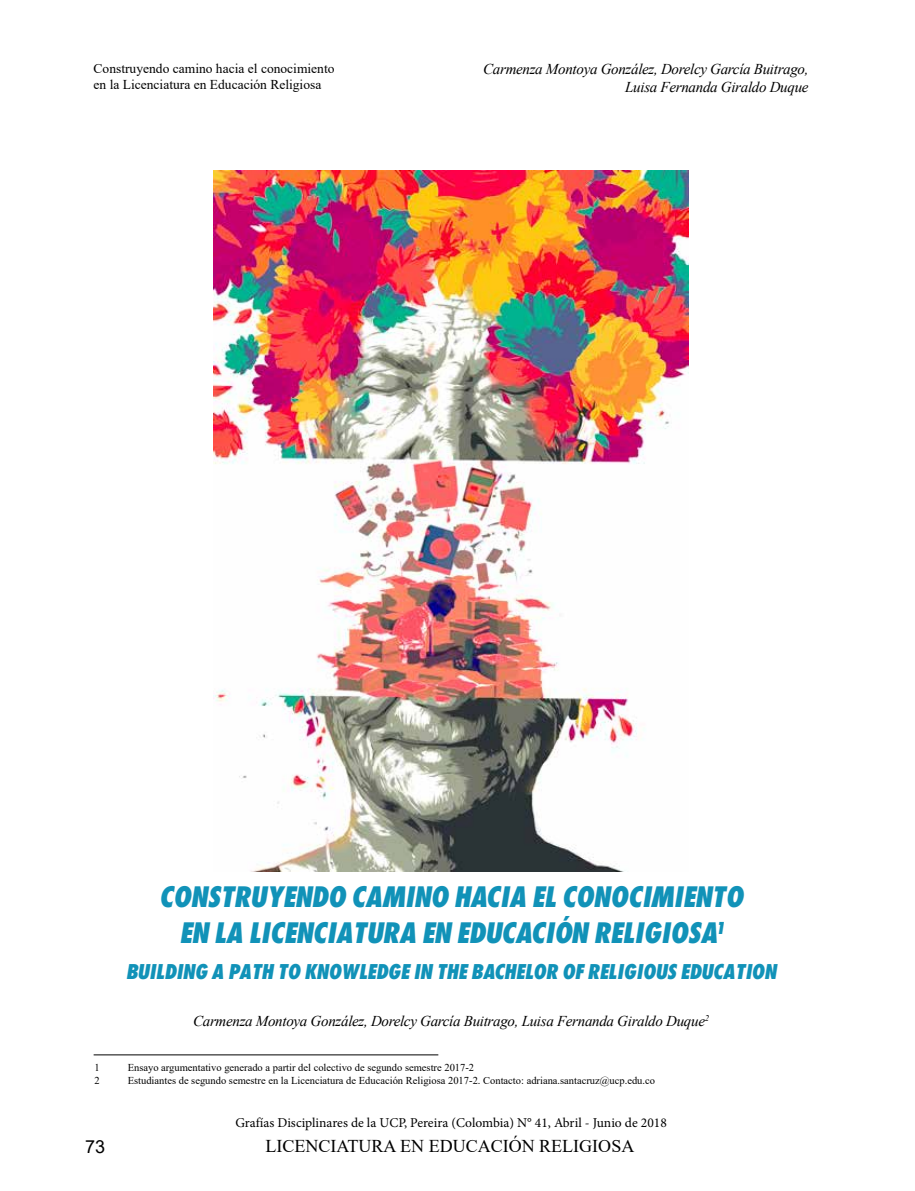
<style>
.page{position:relative;width:915px;height:1191px;background:#fff}
.page>*{position:absolute;margin:0;border:0;box-sizing:border-box;transform-origin:0 0}
.t1{font:italic 27px/36px "Futura Cond X Boold";letter-spacing:-.02em;color:#1192b8;text-align:center}
.t2{font:italic 19.5px "Futura Cond X Boold";letter-spacing:-.02em;color:#1192b8}
.t3{font:18px "Times New Roman";color:#000}
.t4{font:18px "Arial";color:#000}
.t5{font:italic 15px/18px "Times New Roman";letter-spacing:-.02em;color:#000;text-align:right}
.t6{font:13.5px/16.2px "Times New Roman";color:#000}
.t7{font:13.5px "Minion Pro";color:#000}
.t8{font:10.5px "Times New Roman";color:#000}
</style>
<div class="page">
<hr style="left:94px;top:1054px;width:344px;height:1px;background:#000">
<img style="left:213px;top:170px;width:475px;height:701px">
<p class="t6" style="left:94px;top:60px;width:242px">Construyendo camino hacia el conocimiento en la Licenciatura en Educación Religiosa</p>
<h3 class="t5" style="left:483px;top:60px;width:327px">Carmenza Montoya González, Dorelcy García Buitrago,<br>Luisa Fernanda Giraldo Duque</h3>
<h1 class="t1" style="left:159px;top:878px;width:585px">CONSTRUYENDO CAMINO HACIA EL CONOCIMIENTO<br>EN LA LICENCIATURA EN EDUCACIÓN RELIGIOSA<sup>1</sup></h1>
<h2 class="t2" style="left:126px;top:958px;width:651px">BUILDING A PATH TO KNOWLEDGE IN THE BACHELOR OF RELIGIOUS EDUCATION</h2>
<h3 class="t5" style="left:193px;top:1012px;width:517px">Carmenza Montoya González, Dorelcy García Buitrago, Luisa Fernanda Giraldo Duque<sup>2</sup></h3>
<p class="t8" style="left:95px;top:1060px;width:7px">1</p>
<p class="t8" style="left:128px;top:1060px;width:348px">Ensayo argumentativo generado a partir del colectivo de segundo semestre 2017-2</p>
<p class="t8" style="left:95px;top:1072px;width:7px">2</p>
<p class="t8" style="left:128px;top:1072px;width:528px">Estudiantes de segundo semestre en la Licenciatura de Educación Religiosa 2017-2. Contacto: adriana.santacruz@ucp.edu.co</p>
<p class="t7" style="left:235px;top:1113px;width:433px">Grafías Disciplinares de la UCP, Pereira (Colombia) N° 41, Abril - Junio de 2018</p>
<h3 class="t4" style="left:85px;top:1134px;width:22px">73</h3>
<h3 class="t3" style="left:265px;top:1133px;width:370px">LICENCIATURA EN EDUCACIÓN RELIGIOSA</h3>
</div>
